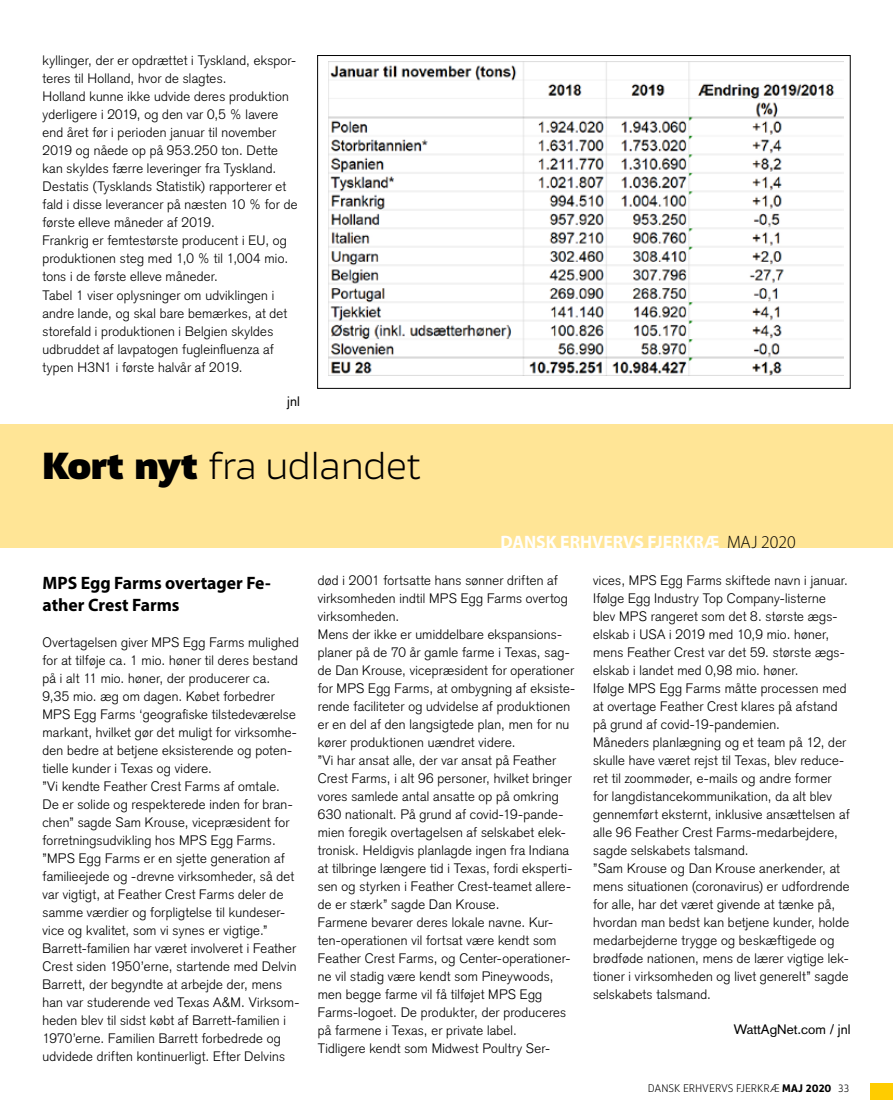
<style>
.page{position:relative;width:893px;height:1106px;background:#fff}
.page>*{position:absolute;margin:0;border:0;box-sizing:border-box;transform-origin:0 0}
.t1{font:300 36px "Akwe Pro Ext";letter-spacing:-.02em;color:#000}
.t2{font:700 18px/22.5px "Myriad Pro";color:#000}
.t3{font:700 18px "Myriad Pro";color:#fff}
.t4{font:300 13.5px/18px "Akzidenz Grotesk";letter-spacing:.015em;color:#000}
.t5{font:13.5px "Akzidenz Grotesk";color:#000}
.t6{font:300 10.5px "Akwe Pro";letter-spacing:-.01em;color:#000}
.s1{font-weight:900}
.s2{font-weight:300;color:#000}
.s3{font-weight:700}
</style>
<div class="page">
<img style="left:328px;top:62px;width:515px;height:313px">
<div style="left:0;top:424px;width:893px;height:124px;background:#ffe596"></div>
<div style="left:871px;top:1082px;width:22px;height:17px;background:#fc0"></div>
<p class="t4" style="left:43px;top:52px;width:256px">kyllinger, der er opdrættet i Tyskland, ekspor&shy;teres til Holland, hvor de slagtes.<br>Holland kunne ikke udvide deres produktion yderligere i 2019, og den var 0,5 % lavere end året før i perioden januar til november 2019 og nåede op på 953.250 ton. Dette kan skyldes færre leveringer fra Tyskland.<br>Destatis (Tysklands Statistik) rapporterer et fald i disse leverancer på næsten 10 % for de første elleve måneder af 2019.<br>Frankrig er femtestørste producent i EU, og produktionen steg med 1,0 % til 1,004 mio. tons i de første elleve måneder.<br>Tabel 1 viser oplysninger om udviklingen i andre lande, og skal bare bemærkes, at det storefald i produktionen i Belgien skyldes udbruddet af lavpatogen fugleinfluenza af typen H3N1 i første halvår af 2019.</p>
<p class="t5" style="left:287px;top:393px;width:14px">jnl</p>
<h1 class="t1" style="left:43px;top:439px;width:380px"><span class="s1">Kort nyt</span> fra udlandet</h1>
<h2 class="t3" style="left:501px;top:530px;width:297px">DANSK ERHVERVS FJERKRÆ <span class="s2">MAJ 2020</span></h2>
<h2 class="t2" style="left:43px;top:571px;width:230px">MPS Egg Farms overtager Fe&shy;ather Crest Farms</h2>
<p class="t4" style="left:43px;top:633px;width:258px">Overtagelsen giver MPS Egg Farms mulighed for at tilføje ca. 1 mio. høner til deres bestand på i alt 11 mio. høner, der producerer ca.<br>9,35 mio. æg om dagen. Købet forbedrer MPS Egg Farms ‘geografiske tilstedeværelse markant, hvilket gør det muligt for virksomhe&shy;den bedre at betjene eksisterende og poten&shy;tielle kunder i Texas og videre.<br>”Vi kendte Feather Crest Farms af omtale.<br>De er solide og respekterede inden for bran&shy;chen” sagde Sam Krouse, vicepræsident for forretningsudvikling hos MPS Egg Farms. ”MPS Egg Farms er en sjette generation af familieejede og -drevne virksomheder, så det var vigtigt, at Feather Crest Farms deler de samme værdier og forpligtelse til kundeser&shy;vice og kvalitet, som vi synes er vigtige.” Barrett-familien har været involveret i Feather Crest siden 1950’erne, startende med Delvin Barrett, der begyndte at arbejde der, mens han var studerende ved Texas A&amp;M. Virksom&shy;heden blev til sidst købt af Barrett-familien i 1970’erne. Familien Barrett forbedrede og udvidede driften kontinuerligt. Efter Delvins</p>
<p class="t4" style="left:318px;top:572px;width:259px">død i 2001 fortsatte hans sønner driften af virksomheden indtil MPS Egg Farms overtog virksomheden.<br>Mens der ikke er umiddelbare ekspansions&shy;planer på de 70 år gamle farme i Texas, sag&shy;de Dan Krouse, vicepræsident for operationer for MPS Egg Farms, at ombygning af eksiste&shy;rende faciliteter og udvidelse af produktionen er en del af den langsigtede plan, men for nu kører produktionen uændret videre.<br>”Vi har ansat alle, der var ansat på Feather Crest Farms, i alt 96 personer, hvilket bringer vores samlede antal ansatte op på omkring 630 nationalt. På grund af covid-19-pande&shy;mien foregik overtagelsen af selskabet elek&shy;tronisk. Heldigvis planlagde ingen fra Indiana at tilbringe længere tid i Texas, fordi eksperti&shy;sen og styrken i Feather Crest-teamet allere&shy;de er stærk” sagde Dan Krouse.<br>Farmene bevarer deres lokale navne. Kur&shy;ten-operationen vil fortsat være kendt som Feather Crest Farms, og Center-operationer&shy;ne vil stadig være kendt som Pineywoods, men begge farme vil få tilføjet MPS Egg Farms-logoet. De produkter, der produceres på farmene i Texas, er private label.<br>Tidligere kendt som Midwest Poultry Ser-</p>
<p class="t4" style="left:593px;top:571px;width:258px">vices, MPS Egg Farms skiftede navn i januar.<br>Ifølge Egg Industry Top Company-listerne blev MPS rangeret som det 8. største ægs&shy;elskab i USA i 2019 med 10,9 mio. høner, mens Feather Crest var det 59. største ægs&shy;elskab i landet med 0,98 mio. høner.<br>Ifølge MPS Egg Farms måtte processen med at overtage Feather Crest klares på afstand på grund af covid-19-pandemien.<br>Måneders planlægning og et team på 12, der skulle have været rejst til Texas, blev reduce&shy;ret til zoommøder, e-mails og andre former for langdistancekommunikation, da alt blev gennemført eksternt, inklusive ansættelsen af alle 96 Feather Crest Farms-medarbejdere, sagde selskabets talsmand.<br>”Sam Krouse og Dan Krouse anerkender, at mens situationen (coronavirus) er udfordrende for alle, har det været givende at tænke på, hvordan man bedst kan betjene kunder, holde medarbejderne trygge og beskæftigede og brødføde nationen, mens de lærer vigtige lek&shy;tioner i virksomheden og livet generelt” sagde selskabets talsmand.</p>
<p class="t5" style="left:734px;top:1020px;width:118px">WattAgNet.com / jnl</p>
<p class="t6" style="left:648px;top:1080px;width:203px">DANSK ERHVERVS FJERKRÆ <span class="s3">MAJ 2020</span> 33</p>
</div>
